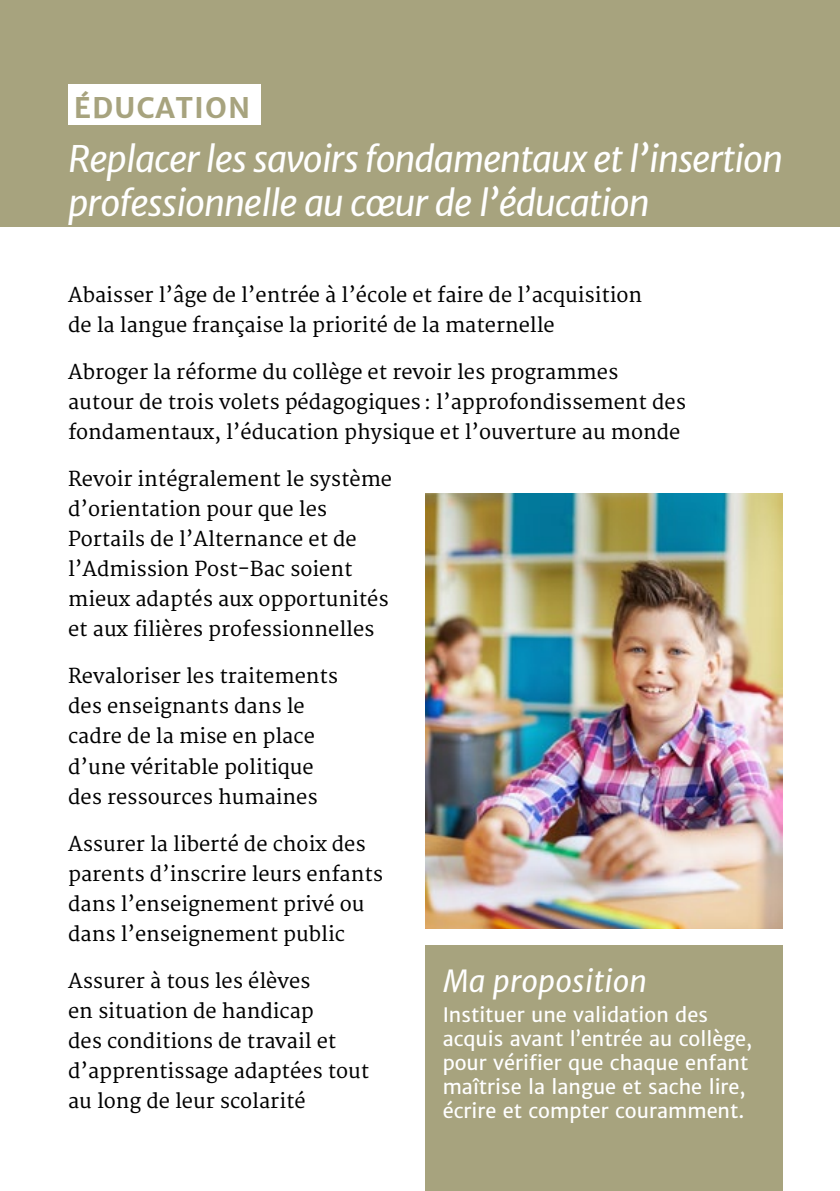
<style>
.page{position:relative;width:840px;height:1191px;background:#fff}
.page>*{position:absolute;margin:0;border:0;box-sizing:border-box;transform-origin:0 0}
.t1{font:italic 36px/43.2px "Merriweather Sans";letter-spacing:-.03em;color:#fff}
.t2{font:italic 30px "Merriweather Sans";color:#fff}
.t3{font:700 28px "Merriweather Sans";letter-spacing:.04em;color:#a7a37e}
.t4{font:20px/30px "Merriweather";color:#000}
.t5{font:20px/24px "Merriweather Sans";color:#fff}
</style>
<div class="page">
<div style="left:0;top:0;width:839px;height:227px;background:#a7a37e"></div>
<div style="left:425px;top:945px;width:357px;height:246px;background:#a7a37e"></div>
<img style="left:425px;top:493px;width:357px;height:435px">
<div style="left:68px;top:84px;width:192px;height:41px;background:#fff"></div>
<h3 class="t3" style="left:74px;top:90px;width:178px">ÉDUCATION</h3>
<h1 class="t1" style="left:68px;top:138px;width:716px">Replacer les savoirs fondamentaux et l’insertion professionnelle au cœur de l’éducation</h1>
<p class="t4" style="left:68px;top:281px;width:575px">Abaisser l’âge de l’entrée à l’école et faire de l’acquisition de la langue française la priorité de la maternelle</p>
<p class="t4" style="left:68px;top:358px;width:619px">Abroger la réforme du collège et revoir les programmes autour de trois volets pédagogiques : l’approfondissement des fondamentaux, l’éducation physique et l’ouverture au monde</p>
<p class="t4" style="left:68px;top:465px;width:325px">Revoir intégralement le système d’orientation pour que les<br>Portails de l’Alternance et de l’Admission Post-Bac soient mieux adaptés aux opportunités et aux filières professionnelles</p>
<p class="t4" style="left:68px;top:662px;width:271px">Revaloriser les traitements des enseignants dans le cadre de la mise en place d’une véritable politique des ressources humaines</p>
<p class="t4" style="left:68px;top:829px;width:316px">Assurer la liberté de choix des parents d’inscrire leurs enfants dans l’enseignement privé ou dans l’enseignement public</p>
<p class="t4" style="left:68px;top:966px;width:302px">Assurer à tous les élèves<br>en situation de handicap<br>des conditions de travail et d’apprentissage adaptées tout au long de leur scolarité</p>
<h2 class="t2" style="left:442px;top:963px;width:206px">Ma proposition</h2>
<p class="t5" style="left:442px;top:1002px;width:311px">Instituer une validation des acquis avant l’entrée au collège, pour vérifier que chaque enfant maîtrise la langue et sache lire, écrire et compter couramment.</p>
</div>
